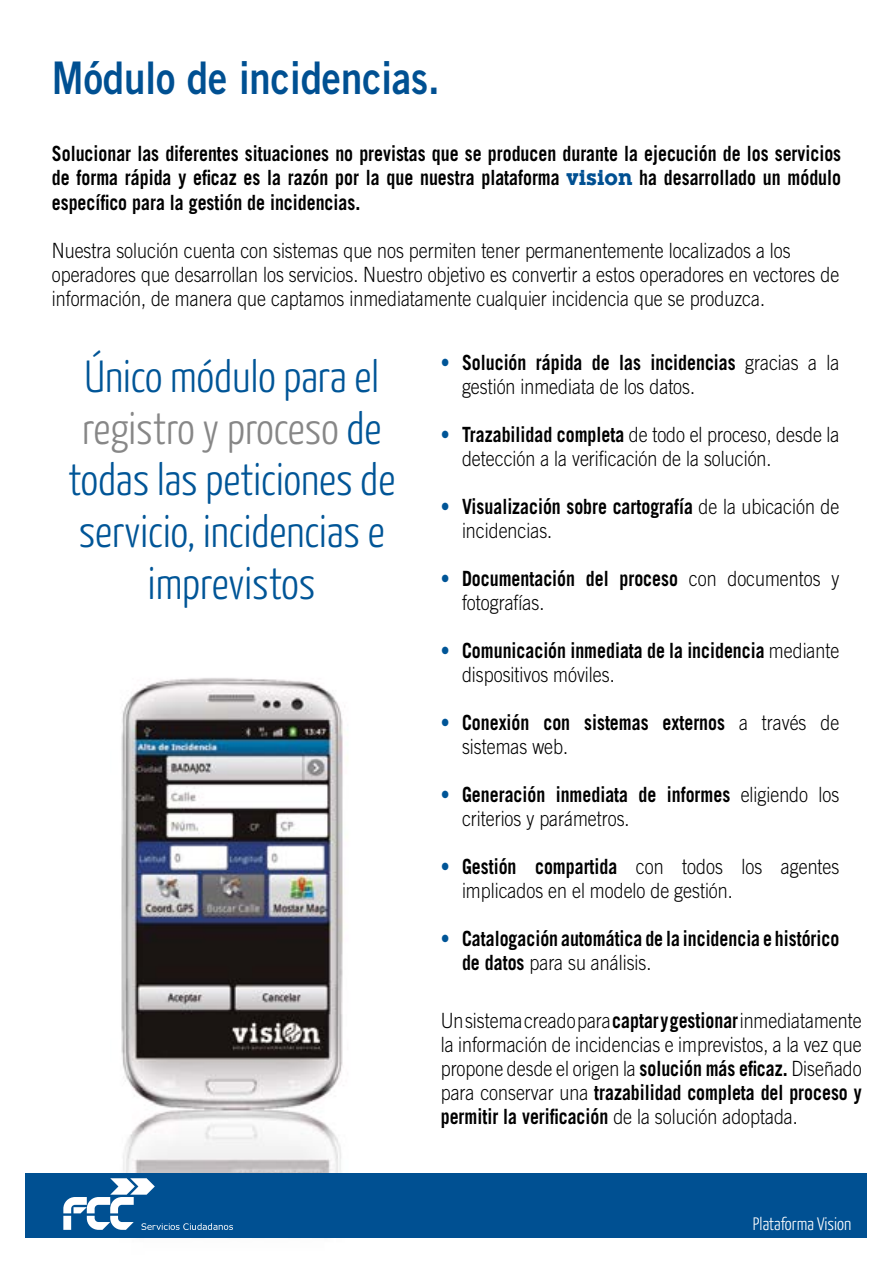
<style>
.page{position:relative;width:893px;height:1263px;background:#fff}
.page>*{position:absolute;margin:0;border:0;box-sizing:border-box;transform-origin:0 0}
.t1{font:300 45px/51.8px "Yanone Kaffeesatz";color:#005597;text-align:center}
.t2{font:45px "Trade Gothic Bold Two";color:#005092;scale:.85 1}
.t3{font:300 21px/24.2px "Trade Gothic";color:#000;scale:.85 1}
.t4{font:700 21px/24px "Trade Gothic";color:#000;scale:.85 1}
.t5{font:300 18px "Yanone Kaffeesatz";color:#fff}
.s1{font-family:"Lubalin Graph IT Cby BT";color:#005092}
.s2{color:#878787}
.s3{font-weight:700;color:#005597}
.s4{font-weight:700}
.s5{color:#005597}
.s6{font-weight:300}
</style>
<div class="page">
<img style="left:111px;top:678px;width:242px;height:560px">
<div style="left:26px;top:1173px;width:841px;height:64px;background:#005092"></div>
<svg style="left:63px;top:1178px;width:170px;height:52px"></svg>
<h1 class="t2" style="left:52px;top:50px;width:458px">Módulo de incidencias.</h1>
<p class="t4" style="left:52px;top:141px;width:930px;text-align:justify">Solucionar las diferentes situaciones no previstas que se producen durante la ejecución de los servicios de forma rápida y eficaz es la razón por la que nuestra plataforma <span class="s1">vision</span> ha desarrollado un módulo específico para la gestión de incidencias.</p>
<p class="t3" style="left:52px;top:238px;width:928px">Nuestra solución cuenta con sistemas que nos permiten tener permanentemente localizados a los operadores que desarrollan los servicios. Nuestro objetivo es convertir a estos operadores en vectores de información, de manera que captamos inmediatamente cualquier incidencia que se produzca.</p>
<h1 class="t1" style="left:68px;top:349px;width:329px">Único módulo para el <span class="s2">registro y proceso</span> de todas las peticiones de servicio, incidencias e imprevistos</h1>
<p class="t3" style="left:462px;top:350px;width:445px;text-indent:-21px"><span class="s3">•</span> <span class="s4">Solución rápida de las incidencias</span> gracias a la gestión inmediata de los datos.</p>
<p class="t3" style="left:462px;top:422px;width:445px;text-indent:-21px"><span class="s3">•</span> <span class="s4">Trazabilidad completa</span> de todo el proceso, desde la detección a la verificación de la solución.</p>
<p class="t4" style="left:462px;top:494px;width:445px;text-indent:-21px"><span class="s5">•</span> Visualización sobre cartografía <span class="s6">de la ubicación de incidencias.</span></p>
<p class="t3" style="left:462px;top:566px;width:445px;text-indent:-21px"><span class="s3">•</span> <span class="s4">Documentación del proceso</span> con documentos y fotografías.</p>
<p class="t4" style="left:462px;top:638px;width:445px;text-indent:-21px"><span class="s5">•</span> Comunicación inmediata de la incidencia <span class="s6">mediante dispositivos móviles.</span></p>
<p class="t4" style="left:462px;top:710px;width:445px;text-indent:-21px"><span class="s5">•</span> Conexión con sistemas externos <span class="s6">a través de sistemas web.</span></p>
<p class="t3" style="left:462px;top:782px;width:445px;text-indent:-21px"><span class="s3">•</span> <span class="s4">Generación inmediata de informes</span> eligiendo los criterios y parámetros.</p>
<p class="t3" style="left:462px;top:854px;width:445px;text-indent:-21px"><span class="s3">•</span> <span class="s4">Gestión compartida</span> con todos los agentes implicados en el modelo de gestión.</p>
<p class="t4" style="left:462px;top:926px;width:445px;text-indent:-21px"><span class="s5">•</span> Catalogación automática de la incidencia e histórico de datos <span class="s6">para su análisis.</span></p>
<p class="t3" style="left:441px;top:1008px;width:497px;text-align:justify">Un sistema creado para <span class="s4">captar y gestionar</span> inmediatamente la información de incidencias e imprevistos, a la vez que propone desde el origen la <span class="s4">solución más eficaz.</span> Diseñado para conservar una <span class="s4">trazabilidad completa del proceso y permitir la verificación</span> de la solución adoptada.</p>
<p class="t5" style="left:753px;top:1213px;width:100px">Plataforma Vision</p>
</div>
